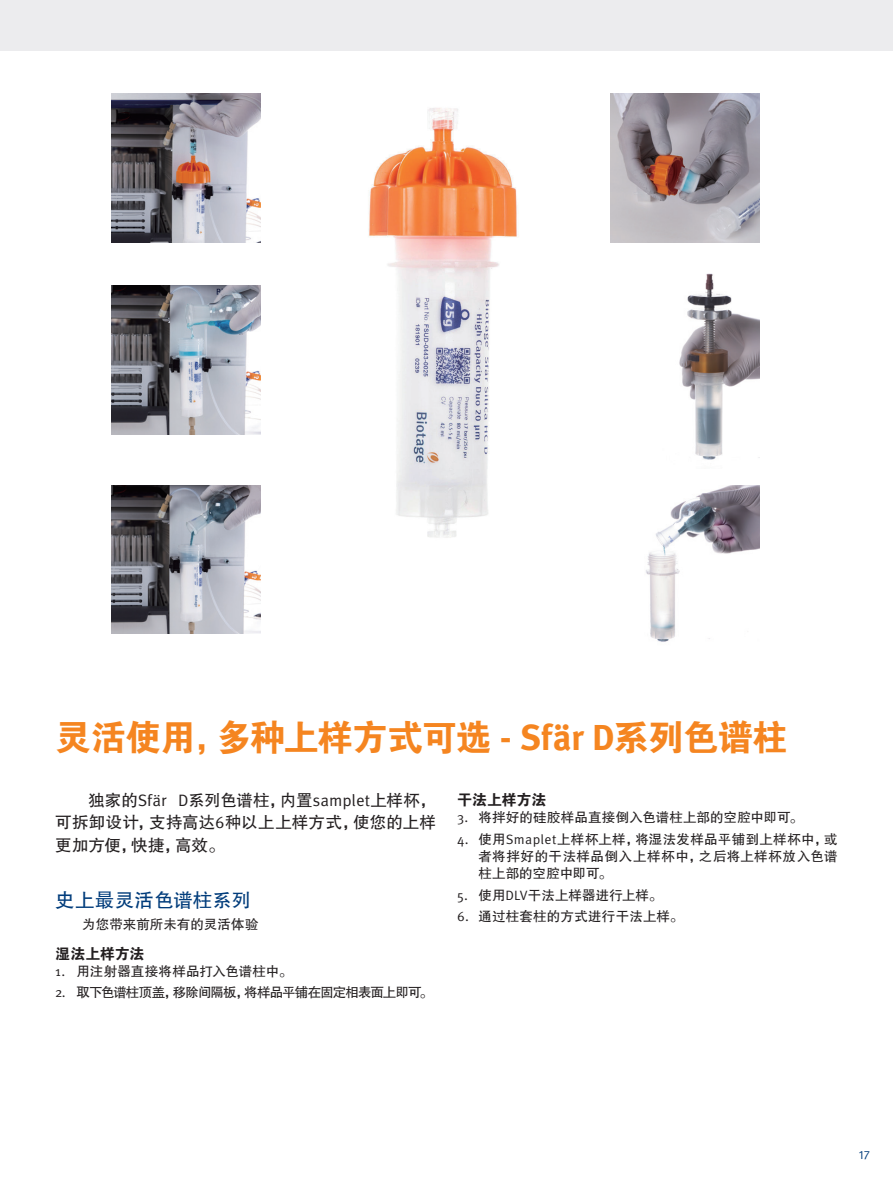
<style>
.page{position:relative;width:893px;height:1187px;background:#fff}
.page>*{position:absolute;margin:0;border:0;box-sizing:border-box;transform-origin:0 0}
.t1{font:36px "FZDHTJW GB1 0";letter-spacing:-.035em;color:#f58520}
.t2{font:19.5px "FZHTK GBK1 0";letter-spacing:.01em;color:#013c7b}
.t3{font:16.5px/22.5px "FZHTK GBK1 0";color:#231f20;text-align:justify}
.t4{font:15px "FZDHTJW GB1 0";letter-spacing:-.005em;color:#231f20}
.t5{font:13.5px/17.2px "FZHTK GBK1 0";letter-spacing:.01em;color:#231f20;text-align:justify}
.t6{font:13.5px "FZHTK GBK1 0";letter-spacing:-.065em;color:#231f20}
.t7{font:12px "Meta OT Norm";color:#013c7b}
.s1{font-family:"Meta OT";font-weight:700}
.s2{font-family:"Meta OT Norm"}
</style>
<div class="page">
<div style="left:0;top:0;width:893px;height:51px;background:#ececee"></div>
<img style="left:368px;top:108px;width:149px;height:430px">
<img style="left:610px;top:94px;width:149px;height:148px">
<img style="left:112px;top:286px;width:149px;height:148px">
<img style="left:112px;top:94px;width:149px;height:148px">
<img style="left:112px;top:485px;width:149px;height:149px">
<img style="left:679px;top:273px;width:80px;height:187px">
<img style="left:646px;top:485px;width:113px;height:157px">
<h1 class="t1" style="left:55px;top:717px;width:734px">灵活使用，多种上样方式可选 <span class="s1">- Sfär D</span>系列色谱柱</h1>
<p class="t3" style="left:55px;top:788px;width:382px;text-indent:33px">独家的<span class="s2">Sfär D</span>系列色谱柱，内置<span class="s2">samplet</span>上样杯，可拆卸设计，支持高达<span class="s2">6</span>种以上上样方式，使您的上样更加方便，快捷，高效。</p>
<h2 class="t2" style="left:55px;top:889px;width:197px">史上最灵活色谱柱系列</h2>
<p class="t5" style="left:82px;top:915px;width:178px">为您带来前所未有的灵活体验</p>
<p class="t4" style="left:55px;top:945px;width:91px">湿法上样方法</p>
<p class="t5" style="left:55px;top:962px;width:239px"><span class="s2">1.</span> 用注射器直接将样品打入色谱柱中。</p>
<p class="t6" style="left:55px;top:985px;width:379px"><span class="s2">2.</span> 取下色谱柱顶盖，移除间隔板，将样品平铺在固定相表面上即可。</p>
<p class="t4" style="left:457px;top:791px;width:91px">干法上样方法</p>
<p class="t5" style="left:457px;top:808px;width:347px"><span class="s2">3.</span> 将拌好的硅胶样品直接倒入色谱柱上部的空腔中即可。</p>
<p class="t5" style="left:478px;top:830px;width:361px;text-indent:-21px"><span class="s2">4.</span> 使用<span class="s2">Smaplet</span>上样杯上样，将湿法发样品平铺到上样杯中，或者将拌好的干法样品倒入上样杯中，之后将上样杯放入色谱柱上部的空腔中即可。</p>
<p class="t5" style="left:457px;top:886px;width:207px"><span class="s2">5.</span> 使用<span class="s2">DLV</span>干法上样器进行上样。</p>
<p class="t5" style="left:457px;top:907px;width:228px"><span class="s2">6.</span> 通过柱套柱的方式进行干法上样。</p>
<p class="t7" style="left:859px;top:1148px;width:13px">17</p>
</div>
